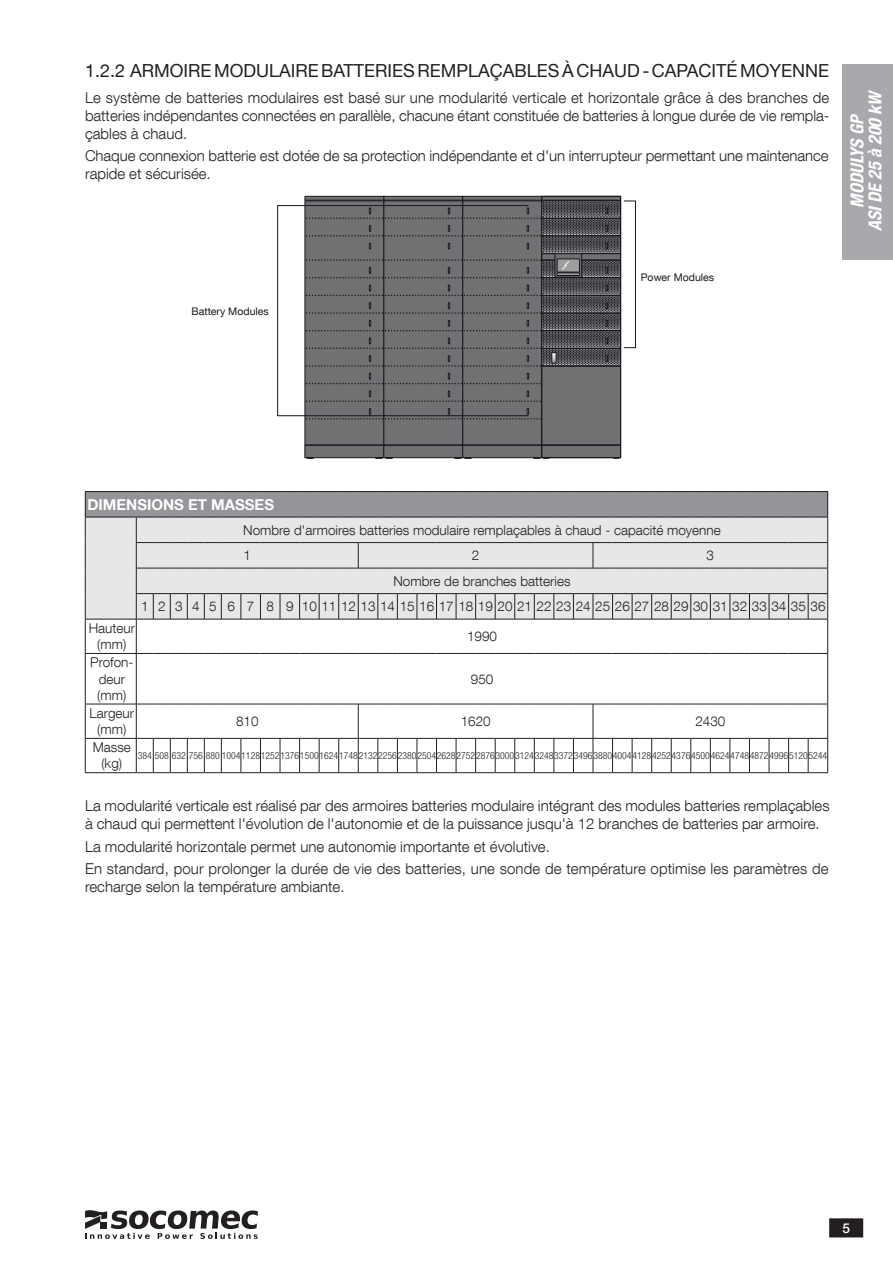
<style>
.page{position:relative;width:893px;height:1263px;background:#fff}
.page>*{position:absolute;margin:0;border:0;box-sizing:border-box;transform-origin:0 0}
.t1{font:18px "Helvetica Neue LT Com";color:#231f20}
.t2{font:italic 700 condensed 18px/18px "Helvetica Neue LT Com";color:#fff;text-align:center}
.t3{font:300 15px/18px "Helvetica Neue LT Com";color:#231f20}
.t4{font:700 15px "Helvetica Neue LT Com";color:#fff}
.t5{font:300 13.5px/16.2px "Helvetica Neue LT Com";color:#231f20;text-align:center}
.t6{font:500 13.5px "Helvetica Neue LT Com";color:#fff}
.t7{font:10.5px "Helvetica Neue LT Com";color:#1a171c}
.t8{font:300 condensed 9.75px "Helvetica Neue LT Com";color:#231f20}
</style>
<div class="page">
<div style="left:305px;top:201px;width:79px;height:244px;background:#707173"></div>
<div style="left:305px;top:445px;width:79px;height:13px;background:#707173"></div>
<div style="left:305px;top:196px;width:79px;height:4px;border:1px solid #1a171c"></div>
<div style="left:305px;top:201px;width:79px;height:244px;border:1px solid #1a171c"></div>
<div style="left:305px;top:445px;width:79px;height:13px;border:1px solid #1a171c"></div>
<div style="left:384px;top:201px;width:79px;height:244px;background:#707173"></div>
<div style="left:384px;top:445px;width:79px;height:13px;background:#707173"></div>
<div style="left:384px;top:196px;width:79px;height:4px;border:1px solid #1a171c"></div>
<div style="left:384px;top:445px;width:79px;height:13px;border:1px solid #1a171c"></div>
<svg style="left:376px;top:457px;width:16px;height:1px"></svg>
<div style="left:463px;top:201px;width:79px;height:244px;background:#707173"></div>
<div style="left:463px;top:445px;width:79px;height:13px;background:#707173"></div>
<div style="left:463px;top:196px;width:79px;height:4px;border:1px solid #1a171c"></div>
<div style="left:462px;top:445px;width:80px;height:13px;border:1px solid #1a171c"></div>
<svg style="left:454px;top:457px;width:17px;height:1px"></svg>
<svg style="left:306px;top:373px;width:235px;height:11px"></svg>
<svg style="left:306px;top:391px;width:235px;height:11px"></svg>
<svg style="left:306px;top:408px;width:235px;height:11px"></svg>
<div style="left:542px;top:196px;width:79px;height:262px;background:#707173"></div>
<div style="left:541px;top:253px;width:80px;height:7px;border:1px solid #1a171c"></div>
<div style="left:541px;top:196px;width:80px;height:4px;border:1px solid #1a171c"></div>
<div style="left:541px;top:445px;width:80px;height:13px;border:1px solid #1a171c"></div>
<div style="left:541px;top:366px;width:80px;height:79px;border:1px solid #1a171c"></div>
<svg style="left:533px;top:457px;width:16px;height:1px"></svg>
<svg style="left:306px;top:201px;width:315px;height:52px"></svg>
<svg style="left:557px;top:258px;width:23px;height:1px"></svg>
<svg style="left:306px;top:259px;width:315px;height:108px"></svg>
<div style="left:555px;top:253px;width:27px;height:24px;border:1px solid #1a171c"></div>
<div style="left:557px;top:259px;width:23px;height:13px;border:1px solid #1a171c"></div>
<div style="left:557px;top:273px;width:23px;height:3px;border:1px solid #1a171c"></div>
<div style="left:624px;top:201px;width:12px;height:147px;border:1px solid #1a171c"></div>
<div style="left:277px;top:205px;width:252px;height:211px;border:1px solid #1a171c"></div>
<div style="left:85px;top:491px;width:743px;height:26px;background:#939598"></div>
<div style="left:86px;top:518px;width:50px;height:101px;background:#e6e7e9"></div>
<hr style="left:85px;top:491px;width:51px;height:1px;background:#231f20">
<hr style="left:85px;top:517px;width:51px;height:1px;background:#231f20">
<svg style="left:85px;top:492px;width:1px;height:127px"></svg>
<hr style="left:85px;top:619px;width:51px;height:1px;background:#231f20">
<hr style="left:85px;top:619px;width:1px;height:34px;background:#231f20">
<hr style="left:136px;top:619px;width:1px;height:34px;background:#231f20">
<svg style="left:136px;top:491px;width:692px;height:129px"></svg>
<hr style="left:827px;top:619px;width:1px;height:34px;background:#231f20">
<hr style="left:85px;top:653px;width:51px;height:1px;background:#231f20">
<hr style="left:85px;top:654px;width:1px;height:50px;background:#231f20">
<hr style="left:136px;top:654px;width:1px;height:50px;background:#231f20">
<svg style="left:136px;top:653px;width:692px;height:1px"></svg>
<hr style="left:827px;top:654px;width:1px;height:50px;background:#231f20">
<hr style="left:85px;top:704px;width:51px;height:1px;background:#231f20">
<hr style="left:85px;top:704px;width:1px;height:34px;background:#231f20">
<hr style="left:136px;top:704px;width:1px;height:34px;background:#231f20">
<hr style="left:358px;top:704px;width:1px;height:34px;background:#231f20">
<hr style="left:593px;top:704px;width:1px;height:34px;background:#231f20">
<svg style="left:136px;top:704px;width:691px;height:1px"></svg>
<hr style="left:827px;top:704px;width:1px;height:34px;background:#231f20">
<hr style="left:85px;top:738px;width:51px;height:1px;background:#231f20">
<hr style="left:85px;top:739px;width:1px;height:33px;background:#231f20">
<hr style="left:136px;top:739px;width:1px;height:33px;background:#231f20">
<hr style="left:153px;top:739px;width:1px;height:33px;background:#231f20">
<hr style="left:170px;top:739px;width:1px;height:33px;background:#231f20">
<hr style="left:187px;top:739px;width:1px;height:33px;background:#231f20">
<hr style="left:204px;top:739px;width:1px;height:33px;background:#231f20">
<hr style="left:221px;top:739px;width:1px;height:33px;background:#231f20">
<hr style="left:241px;top:739px;width:1px;height:33px;background:#231f20">
<hr style="left:260px;top:739px;width:1px;height:33px;background:#231f20">
<hr style="left:280px;top:739px;width:1px;height:33px;background:#231f20">
<hr style="left:299px;top:739px;width:1px;height:33px;background:#231f20">
<hr style="left:319px;top:739px;width:1px;height:33px;background:#231f20">
<hr style="left:338px;top:739px;width:1px;height:33px;background:#231f20">
<hr style="left:358px;top:739px;width:1px;height:33px;background:#231f20">
<hr style="left:378px;top:739px;width:1px;height:33px;background:#231f20">
<hr style="left:397px;top:739px;width:1px;height:33px;background:#231f20">
<hr style="left:417px;top:739px;width:1px;height:33px;background:#231f20">
<hr style="left:436px;top:739px;width:1px;height:33px;background:#231f20">
<hr style="left:456px;top:739px;width:1px;height:33px;background:#231f20">
<hr style="left:475px;top:739px;width:1px;height:33px;background:#231f20">
<hr style="left:495px;top:739px;width:1px;height:33px;background:#231f20">
<hr style="left:514px;top:739px;width:1px;height:33px;background:#231f20">
<hr style="left:534px;top:739px;width:1px;height:33px;background:#231f20">
<hr style="left:554px;top:739px;width:1px;height:33px;background:#231f20">
<hr style="left:573px;top:739px;width:1px;height:33px;background:#231f20">
<hr style="left:593px;top:739px;width:1px;height:33px;background:#231f20">
<hr style="left:612px;top:739px;width:1px;height:33px;background:#231f20">
<hr style="left:632px;top:739px;width:1px;height:33px;background:#231f20">
<hr style="left:651px;top:739px;width:1px;height:33px;background:#231f20">
<hr style="left:671px;top:739px;width:1px;height:33px;background:#231f20">
<hr style="left:690px;top:739px;width:1px;height:33px;background:#231f20">
<hr style="left:710px;top:739px;width:1px;height:33px;background:#231f20">
<hr style="left:730px;top:739px;width:1px;height:33px;background:#231f20">
<hr style="left:749px;top:739px;width:1px;height:33px;background:#231f20">
<hr style="left:769px;top:739px;width:1px;height:33px;background:#231f20">
<hr style="left:788px;top:739px;width:1px;height:33px;background:#231f20">
<svg style="left:136px;top:738px;width:692px;height:1px"></svg>
<hr style="left:808px;top:739px;width:1px;height:33px;background:#231f20">
<hr style="left:827px;top:739px;width:1px;height:33px;background:#231f20">
<hr style="left:85px;top:772px;width:51px;height:1px;background:#231f20">
<svg style="left:136px;top:772px;width:692px;height:1px"></svg>
<div style="left:842px;top:64px;width:51px;height:195px;background:#a8a9ad"></div>
<svg style="left:85px;top:1210px;width:173px;height:29px"></svg>
<div style="left:100px;top:1222px;width:7px;height:7px;background:#231f20"></div>
<div style="left:830px;top:1219px;width:32px;height:18px;background:#231f20"></div>
<div style="left:829px;top:1218px;width:34px;height:19px;border:2px solid #231f20"></div>
<p class="t1" style="left:85px;top:59px;width:746px">1.2.2 ARMOIRE MODULAIRE BATTERIES REMPLAÇABLES À CHAUD - CAPACITÉ MOYENNE</p>
<p class="t3" style="left:85px;top:88px;width:746px;text-align:justify">Le système de batteries modulaires est basé sur une modularité verticale et horizontale grâce à des branches de batteries indépendantes connectées en parallèle, chacune étant constituée de batteries à longue durée de vie rempla&shy;çables à chaud.</p>
<p class="t3" style="left:85px;top:147px;width:745px">Chaque connexion batterie est dotée de sa protection indépendante et d'un interrupteur permettant une maintenance rapide et sécurisée.</p>
<p class="t7" style="left:192px;top:304px;width:79px">Battery Modules</p>
<p class="t7" style="left:641px;top:271px;width:75px">Power Modules</p>
<p class="t2" style="left:848px;top:231px;width:143px;rotate:-90deg">MODULYS GP<br>ASI DE 25 à 200 kW</p>
<p class="t4" style="left:87px;top:495px;width:188px">DIMENSIONS ET MASSES</p>
<p class="t5" style="left:243px;top:517px;width:479px;line-height:25.5px;text-align:left">Nombre d'armoires batteries modulaire remplaçables à chaud - capacité moyenne<br>1</p>
<p class="t5" style="left:472px;top:547px;width:9px">2</p>
<p class="t5" style="left:707px;top:547px;width:9px">3</p>
<p class="t5" style="left:141px;top:568px;width:686px;line-height:25.5px">Nombre de branches batteries<br>1 2 3 4 5 6 7 8 9 101112131415161718192021222324252627282930313233343536</p>
<p class="t5" style="left:89px;top:620px;width:48px">Hauteur (mm)</p>
<p class="t5" style="left:467px;top:628px;width:32px">1990</p>
<p class="t5" style="left:90px;top:654px;width:45px">Profon&shy;deur (mm)</p>
<p class="t5" style="left:471px;top:670px;width:24px">950</p>
<p class="t5" style="left:90px;top:705px;width:46px">Largeur (mm)</p>
<p class="t5" style="left:236px;top:713px;width:24px">810</p>
<p class="t5" style="left:461px;top:713px;width:32px">1620</p>
<p class="t5" style="left:695px;top:713px;width:32px">2430</p>
<p class="t5" style="left:93px;top:739px;width:40px">Masse (kg)</p>
<p class="t8" style="left:138px;top:750px;width:691px">384 508 632 756 880 1004112812521376150016241748213222562380250426282752287630003124324833723496388040044128425243764500462447484872499651205244</p>
<p class="t3" style="left:85px;top:797px;width:746px">La modularité verticale est réalisé par des armoires batteries modulaire intégrant des modules batteries remplaçables à chaud qui permettent l'évolution de l'autonomie et de la puissance jusqu'à 12 branches de batteries par armoire.</p>
<p class="t3" style="left:85px;top:835px;width:745px;line-height:22.2px">La modularité horizontale permet une autonomie importante et évolutive.<br>En standard, pour prolonger la durée de vie des batteries, une sonde de température optimise les paramètres de</p>
<p class="t3" style="left:85px;top:877px;width:261px">recharge selon la température ambiante.</p>
<p class="t6" style="left:842px;top:1220px;width:9px">5</p>
</div>
